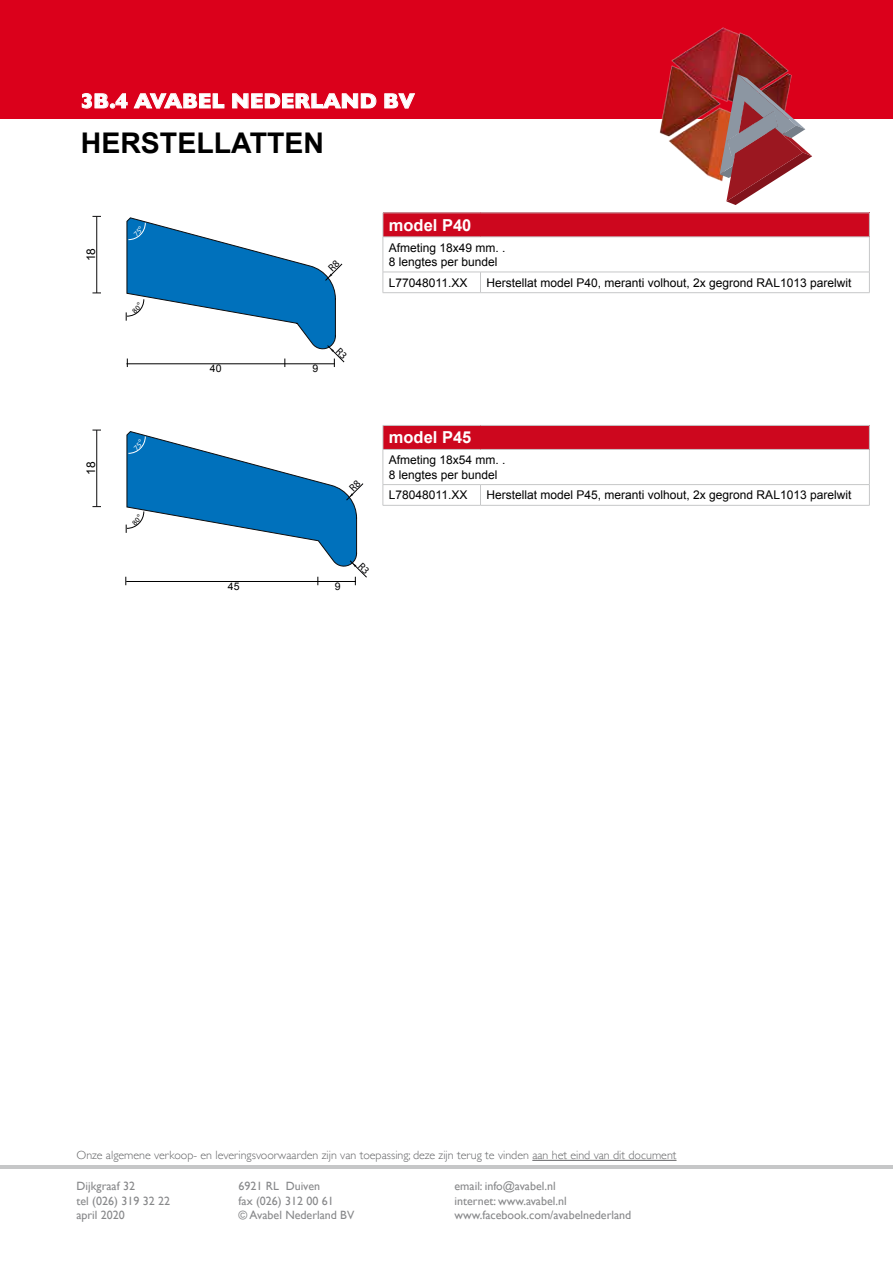
<style>
.page{position:relative;width:893px;height:1263px;background:#fff}
.page>*{position:absolute;margin:0;border:0;box-sizing:border-box;transform-origin:0 0}
.t1{font:700 28.5px "Arial";color:#000}
.t2{font:700 21px "Gill Sans";color:#fff}
.t3{font:700 16.5px "Arial";color:#fff}
.t4{font:12px/14.4px "Arial";color:#000}
.t5{font:12px "Gill Sans";color:#87888a}
.t6{font:300 12px "Gill Sans";color:#646567}
.t7{font:10.5px "Arial";color:#000}
</style>
<div class="page">
<div style="left:0;top:0;width:893px;height:120px;background:#db001b"></div>
<div style="left:0;top:119px;width:893px;height:6px;background:#fff"></div>
<hr style="left:0;top:1165px;width:893px;height:3px;background:#c6c7c8">
<hr style="left:532px;top:1160px;width:144px;height:1px;background:#646567">
<img style="left:750px;top:37px;width:29px;height:25px">
<img style="left:666px;top:27px;width:84px;height:70px">
<img style="left:725px;top:62px;width:64px;height:12px">
<img style="left:659px;top:97px;width:61px;height:84px">
<svg style="left:720px;top:74px;width:92px;height:131px"></svg>
<svg style="left:82px;top:93px;width:46px;height:16px"></svg>
<svg style="left:134px;top:93px;width:91px;height:16px"></svg>
<svg style="left:232px;top:93px;width:145px;height:16px"></svg>
<svg style="left:384px;top:93px;width:31px;height:16px"></svg>
<hr style="left:96px;top:216px;width:1px;height:77px;background:#0d0c0d">
<div style="left:383px;top:213px;width:486px;height:24px;background:#cd071e"></div>
<hr style="left:383px;top:213px;width:97px;height:1px;background:#c6c7c8">
<svg style="left:383px;top:213px;width:1px;height:24px"></svg>
<hr style="left:480px;top:213px;width:390px;height:1px;background:#c6c7c8">
<svg style="left:869px;top:213px;width:1px;height:24px"></svg>
<hr style="left:383px;top:237px;width:97px;height:1px;background:#c6c7c8">
<hr style="left:383px;top:237px;width:1px;height:35px;background:#c6c7c8">
<hr style="left:480px;top:237px;width:390px;height:1px;background:#c6c7c8">
<hr style="left:869px;top:237px;width:1px;height:35px;background:#c6c7c8">
<hr style="left:383px;top:272px;width:97px;height:1px;background:#c6c7c8">
<svg style="left:383px;top:272px;width:1px;height:20px"></svg>
<hr style="left:480px;top:272px;width:390px;height:1px;background:#c6c7c8">
<svg style="left:480px;top:273px;width:1px;height:19px"></svg>
<svg style="left:869px;top:273px;width:1px;height:19px"></svg>
<hr style="left:383px;top:292px;width:97px;height:1px;background:#c6c7c8">
<hr style="left:480px;top:292px;width:390px;height:1px;background:#c6c7c8">
<hr style="left:96px;top:430px;width:1px;height:77px;background:#0d0c0d">
<div style="left:383px;top:425px;width:486px;height:24px;background:#cd071e"></div>
<hr style="left:383px;top:425px;width:97px;height:1px;background:#c6c7c8">
<svg style="left:383px;top:426px;width:1px;height:23px"></svg>
<hr style="left:480px;top:425px;width:390px;height:1px;background:#c6c7c8">
<svg style="left:869px;top:426px;width:1px;height:23px"></svg>
<hr style="left:383px;top:449px;width:97px;height:1px;background:#c6c7c8">
<hr style="left:383px;top:450px;width:1px;height:34px;background:#c6c7c8">
<hr style="left:480px;top:449px;width:390px;height:1px;background:#c6c7c8">
<hr style="left:869px;top:450px;width:1px;height:34px;background:#c6c7c8">
<hr style="left:383px;top:484px;width:97px;height:1px;background:#c6c7c8">
<svg style="left:383px;top:485px;width:1px;height:20px"></svg>
<hr style="left:480px;top:484px;width:390px;height:1px;background:#c6c7c8">
<svg style="left:480px;top:485px;width:1px;height:20px"></svg>
<svg style="left:869px;top:485px;width:1px;height:20px"></svg>
<hr style="left:383px;top:505px;width:97px;height:1px;background:#c6c7c8">
<hr style="left:480px;top:505px;width:390px;height:1px;background:#c6c7c8">
<svg style="left:126px;top:217px;width:219px;height:150px"></svg>
<svg style="left:126px;top:431px;width:241px;height:154px"></svg>
<h2 class="t2" style="left:81px;top:84px;width:335px">3B.4 AVABEL NEDERLAND BV</h2>
<h1 class="t1" style="left:81px;top:124px;width:245px">HERSTELLATTEN</h1>
<p class="t4" style="left:84px;top:261px;width:14px;rotate:-90deg">18</p>
<p class="t4" style="left:84px;top:474px;width:14px;rotate:-90deg">18</p>
<p class="t7" style="left:210px;top:362px;width:13px">40</p>
<p class="t7" style="left:312px;top:362px;width:7px">9</p>
<p class="t7" style="left:228px;top:580px;width:13px">45</p>
<p class="t7" style="left:335px;top:580px;width:7px">9</p>
<h3 class="t3" style="left:389px;top:214px;width:84px">model P40</h3>
<p class="t4" style="left:389px;top:240px;width:118px">Afmeting 18x49 mm. .<br>8 lengtes per bundel</p>
<p class="t4" style="left:389px;top:275px;width:80px">L77048011.XX</p>
<p class="t4" style="left:486px;top:275px;width:366px">Herstellat model P40, meranti volhout, 2x gegrond RAL1013 parelwit</p>
<h3 class="t3" style="left:389px;top:427px;width:84px">model P45</h3>
<p class="t4" style="left:389px;top:453px;width:118px">Afmeting 18x54 mm. .<br>8 lengtes per bundel</p>
<p class="t4" style="left:389px;top:488px;width:80px">L78048011.XX</p>
<p class="t4" style="left:486px;top:488px;width:366px">Herstellat model P45, meranti volhout, 2x gegrond RAL1013 parelwit</p>
<p class="t6" style="left:77px;top:1146px;width:601px">Onze algemene verkoop- en leveringsvoorwaarden zijn van toepassing; deze zijn terug te vinden aan het eind van dit document</p>
<p class="t5" style="left:77px;top:1179px;width:60px">Dijkgraaf 32</p>
<p class="t5" style="left:239px;top:1179px;width:83px">6921 RL Duiven</p>
<p class="t5" style="left:455px;top:1179px;width:103px">email: info@avabel.nl</p>
<p class="t5" style="left:77px;top:1194px;width:95px">tel (026) 319 32 22</p>
<p class="t5" style="left:239px;top:1194px;width:97px">fax (026) 312 00 61</p>
<p class="t5" style="left:455px;top:1194px;width:114px">internet: www.avabel.nl</p>
<p class="t5" style="left:77px;top:1208px;width:50px">april 2020</p>
<p class="t5" style="left:239px;top:1208px;width:117px">© Avabel Nederland BV</p>
<p class="t5" style="left:455px;top:1208px;width:178px">www.facebook.com/avabelnederland</p>
</div>
